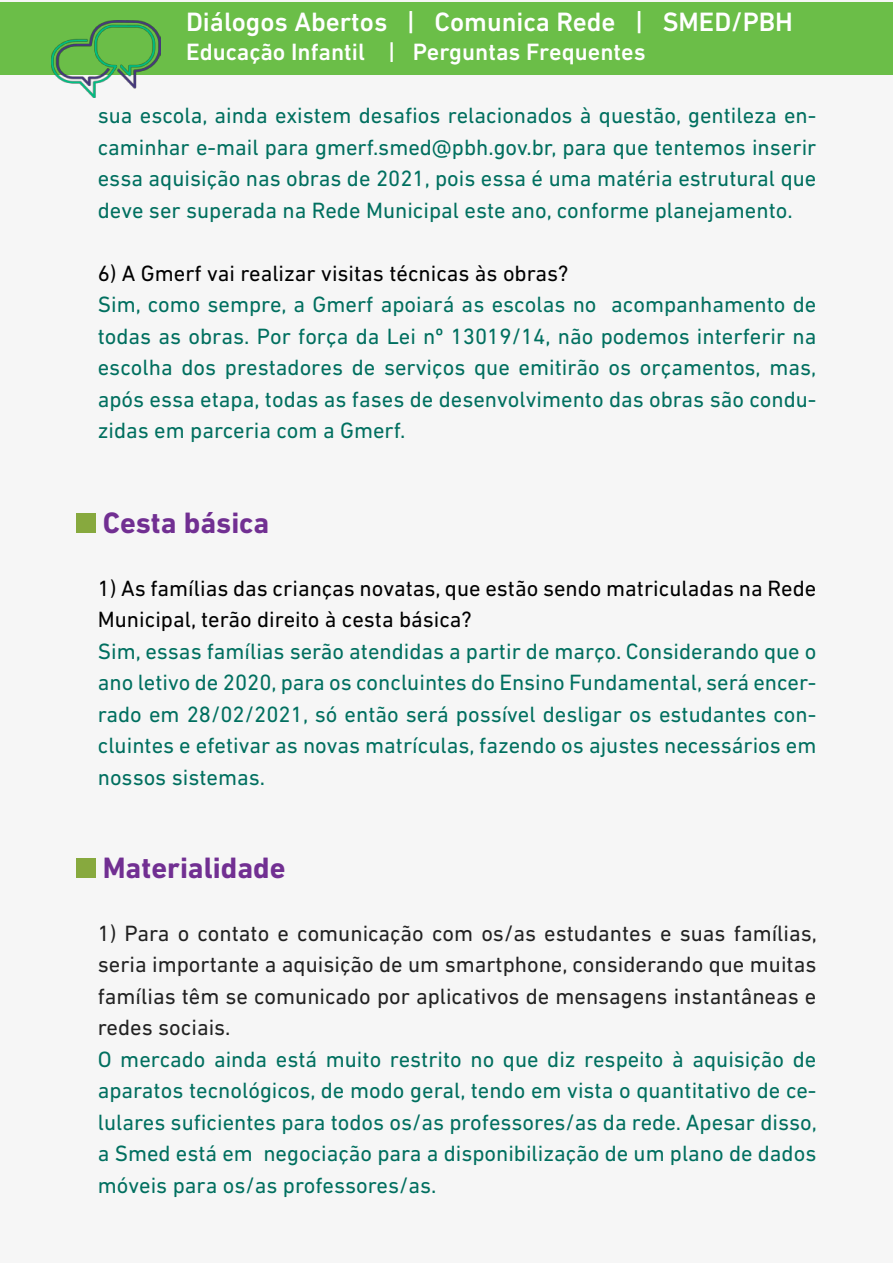
<style>
.page{position:relative;width:893px;height:1263px;background:#f6f6f6}
.page>*{position:absolute;margin:0;border:0;box-sizing:border-box;transform-origin:0 0}
.t1{font:700 30px "DIN Next LT Pro";color:#712f92}
.t2{font:500 27px "DIN Next LT Pro";color:#fff}
.t3{font:500 24px "DIN Next LT Pro";color:#fff}
.t4{font:22.5px/31.5px "DIN Next LT Pro";color:#006f5f;text-align:justify}
.t5{font:22.5px/31.5px "DIN Next LT Pro";color:#222;text-align:justify}
.t6{font:22.5px/31.5px "DIN Next LT Pro";color:#000}
</style>
<div class="page">
<div style="left:0;top:2px;width:893px;height:73px;background:#6bbe48"></div>
<img style="left:52px;top:20px;width:108px;height:78px">
<div style="left:77px;top:514px;width:19px;height:19px;background:#87a93e"></div>
<div style="left:77px;top:859px;width:19px;height:19px;background:#87a93e"></div>
<p class="t2" style="left:186px;top:6px;width:608px">Diálogos Abertos | Comunica Rede | SMED/PBH</p>
<p class="t3" style="left:186px;top:38px;width:461px">Educação Infantil | Perguntas Frequentes</p>
<p class="t4" style="left:98px;top:100px;width:720px">sua escola, ainda existem desafios relacionados à questão, gentileza en&shy;caminhar e-mail para gmerf.smed@pbh.gov.br, para que tentemos inserir essa aquisição nas obras de 2021, pois essa é uma matéria estrutural que deve ser superada na Rede Municipal este ano, conforme planejamento.</p>
<p class="t6" style="left:98px;top:257px;width:472px">6) A Gmerf vai realizar visitas técnicas às obras?</p>
<p class="t4" style="left:98px;top:289px;width:720px">Sim, como sempre, a Gmerf apoiará as escolas no acompanhamento de todas as obras. Por força da Lei nº 13019/14, não podemos interferir na escolha dos prestadores de serviços que emitirão os orçamentos, mas, após essa etapa, todas as fases de desenvolvimento das obras são condu&shy;zidas em parceria com a Gmerf.</p>
<h1 class="t1" style="left:103px;top:505px;width:168px">Cesta básica</h1>
<p class="t6" style="left:98px;top:572px;width:720px">1) As famílias das crianças novatas, que estão sendo matriculadas na Rede<br>Municipal, terão direito à cesta básica?</p>
<p class="t4" style="left:98px;top:635px;width:720px">Sim, essas famílias serão atendidas a partir de março. Considerando que o ano letivo de 2020, para os concluintes do Ensino Fundamental, será encer&shy;rado em 28/02/2021, só então será possível desligar os estudantes con&shy;cluintes e efetivar as novas matrículas, fazendo os ajustes necessários em nossos sistemas.</p>
<h1 class="t1" style="left:103px;top:850px;width:184px">Materialidade</h1>
<p class="t5" style="left:98px;top:917px;width:721px">1) Para o contato e comunicação com os/as estudantes e suas famílias, seria importante a aquisição de um smartphone, considerando que muitas famílias têm se comunicado por aplicativos de mensagens instantâneas e redes sociais.</p>
<p class="t4" style="left:98px;top:1043px;width:721px">O mercado ainda está muito restrito no que diz respeito à aquisição de aparatos tecnológicos, de modo geral, tendo em vista o quantitativo de ce&shy;lulares suficientes para todos os/as professores/as da rede. Apesar disso, a Smed está em negociação para a disponibilização de um plano de dados móveis para os/as professores/as.</p>
</div>
